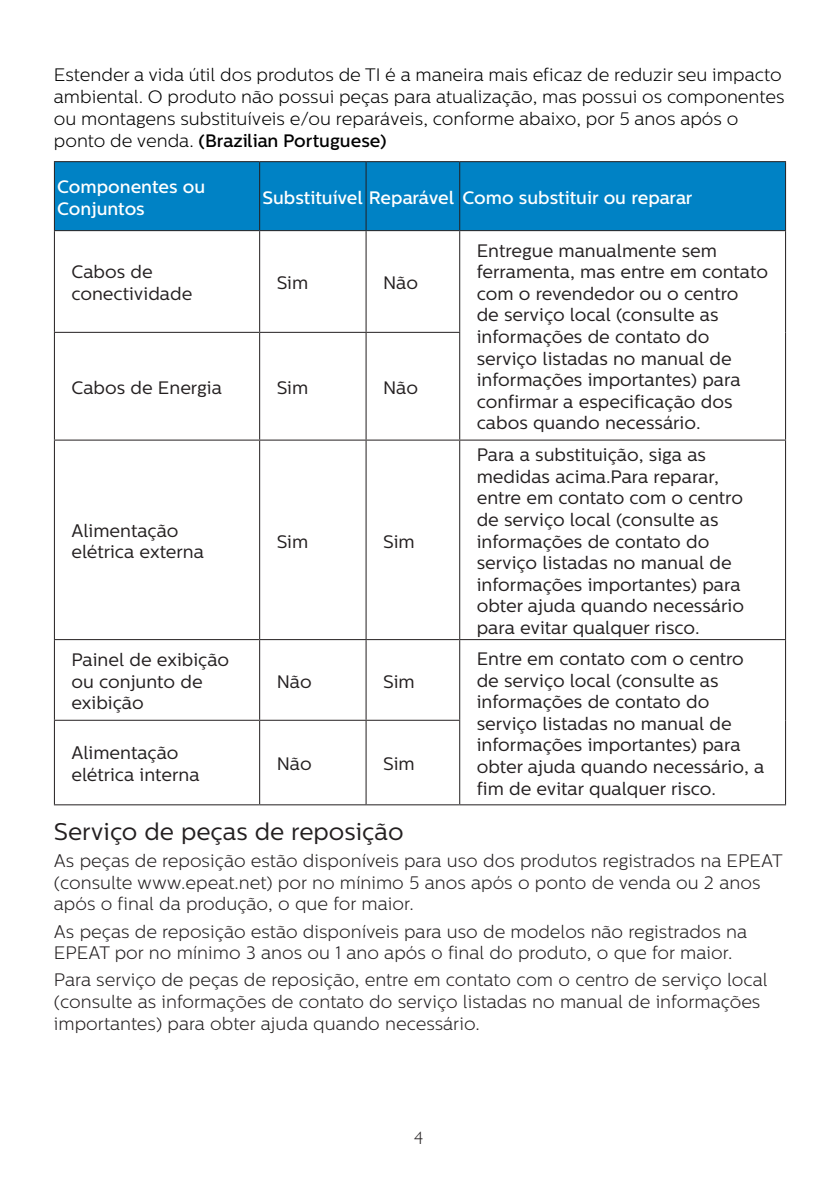
<style>
.page{position:relative;width:840px;height:1191px;background:#fff}
.page>*{position:absolute;margin:0;border:0;box-sizing:border-box;transform-origin:0 0}
.Body_Text{font:24px "Centrale Sans";color:#231f20}
.Body_Text-2{font:18px/21.6px "Centrale Sans";color:#231f20}
.Body_Text-3{font:300 18px/21.6px "Centrale Sans";color:#231f20}
.chapter-paragraph{font:300 18px/22px "Centrale Sans";color:#000}
.Body_Text-4{font:500 18px/21.6px "Centrale Sans";color:#fff}
.t1{font:300 18px "Gill Alt One";color:#231f20}
.s1{font-weight:500}
</style>
<div class="page">
<div style="left:55px;top:162px;width:729px;height:68px;background:#0082c5"></div>
<hr style="left:54px;top:231px;width:1px;height:101px;background:#231f20">
<hr style="left:259px;top:231px;width:1px;height:101px;background:#231f20">
<hr style="left:365px;top:231px;width:1px;height:101px;background:#231f20">
<hr style="left:459px;top:231px;width:1px;height:101px;background:#231f20">
<hr style="left:784px;top:231px;width:1px;height:101px;background:#231f20">
<hr style="left:784px;top:332px;width:1px;height:107px;background:#231f20">
<hr style="left:54px;top:440px;width:1px;height:199px;background:#231f20">
<hr style="left:259px;top:440px;width:1px;height:199px;background:#231f20">
<hr style="left:365px;top:440px;width:1px;height:199px;background:#231f20">
<hr style="left:459px;top:440px;width:1px;height:199px;background:#231f20">
<hr style="left:784px;top:440px;width:1px;height:199px;background:#231f20">
<hr style="left:54px;top:639px;width:205px;height:1px;background:#231f20">
<hr style="left:54px;top:640px;width:1px;height:80px;background:#231f20">
<hr style="left:259px;top:639px;width:107px;height:1px;background:#231f20">
<hr style="left:259px;top:640px;width:1px;height:80px;background:#231f20">
<hr style="left:366px;top:639px;width:93px;height:1px;background:#231f20">
<hr style="left:365px;top:640px;width:1px;height:80px;background:#231f20">
<hr style="left:459px;top:639px;width:326px;height:1px;background:#231f20">
<hr style="left:459px;top:640px;width:1px;height:80px;background:#231f20">
<hr style="left:784px;top:640px;width:1px;height:80px;background:#231f20">
<hr style="left:784px;top:720px;width:1px;height:84px;background:#231f20">
<hr style="left:54px;top:720px;width:205px;height:1px;background:#231f20">
<hr style="left:54px;top:721px;width:1px;height:83px;background:#231f20">
<hr style="left:259px;top:720px;width:107px;height:1px;background:#231f20">
<hr style="left:259px;top:721px;width:1px;height:83px;background:#231f20">
<hr style="left:366px;top:720px;width:94px;height:1px;background:#231f20">
<hr style="left:365px;top:721px;width:1px;height:83px;background:#231f20">
<hr style="left:459px;top:721px;width:1px;height:83px;background:#231f20">
<hr style="left:459px;top:804px;width:326px;height:1px;background:#231f20">
<hr style="left:54px;top:804px;width:205px;height:1px;background:#231f20">
<hr style="left:259px;top:804px;width:107px;height:1px;background:#231f20">
<hr style="left:366px;top:804px;width:93px;height:1px;background:#231f20">
<hr style="left:54px;top:332px;width:205px;height:1px;background:#231f20">
<hr style="left:54px;top:333px;width:1px;height:106px;background:#231f20">
<hr style="left:54px;top:439px;width:205px;height:1px;background:#231f20">
<hr style="left:259px;top:332px;width:107px;height:1px;background:#231f20">
<hr style="left:259px;top:333px;width:1px;height:106px;background:#231f20">
<hr style="left:259px;top:439px;width:107px;height:1px;background:#231f20">
<hr style="left:366px;top:332px;width:94px;height:1px;background:#231f20">
<hr style="left:365px;top:333px;width:1px;height:106px;background:#231f20">
<hr style="left:459px;top:333px;width:1px;height:106px;background:#231f20">
<hr style="left:366px;top:439px;width:93px;height:1px;background:#231f20">
<hr style="left:459px;top:439px;width:326px;height:1px;background:#231f20">
<hr style="left:54px;top:161px;width:205px;height:1px;background:#231f20">
<hr style="left:54px;top:162px;width:1px;height:68px;background:#231f20">
<hr style="left:54px;top:230px;width:205px;height:1px;background:#231f20">
<hr style="left:259px;top:161px;width:107px;height:1px;background:#231f20">
<hr style="left:259px;top:162px;width:1px;height:68px;background:#231f20">
<hr style="left:259px;top:230px;width:107px;height:1px;background:#231f20">
<hr style="left:366px;top:161px;width:93px;height:1px;background:#231f20">
<hr style="left:365px;top:162px;width:1px;height:68px;background:#231f20">
<hr style="left:366px;top:230px;width:93px;height:1px;background:#231f20">
<hr style="left:459px;top:161px;width:326px;height:1px;background:#231f20">
<hr style="left:459px;top:162px;width:1px;height:68px;background:#231f20">
<hr style="left:784px;top:162px;width:1px;height:68px;background:#231f20">
<hr style="left:459px;top:230px;width:326px;height:1px;background:#231f20">
<p class="chapter-paragraph" style="left:54px;top:64px;width:731px">Estender a vida útil dos produtos de TI é a maneira mais eficaz de reduzir seu impacto ambiental. O produto não possui peças para atualização, mas possui os componentes ou montagens substituíveis e/ou reparáveis, conforme abaixo, por 5 anos após o ponto de venda. <span class="s1">(Brazilian Portuguese)</span></p>
<p class="Body_Text-4" style="left:57px;top:176px;width:149px">Componentes ou<br>Conjuntos</p>
<p class="Body_Text-4" style="left:262px;top:187px;width:193px">Substituível Reparável</p>
<p class="Body_Text-4" style="left:462px;top:187px;width:231px">Como substituir ou reparar</p>
<p class="Body_Text-2" style="left:71px;top:261px;width:122px">Cabos de conectividade</p>
<p class="Body_Text-2" style="left:276px;top:272px;width:33px">Sim</p>
<p class="Body_Text-2" style="left:383px;top:272px;width:36px">Não</p>
<p class="Body_Text-2" style="left:71px;top:377px;width:152px">Cabos de Energia</p>
<p class="Body_Text-2" style="left:276px;top:377px;width:33px">Sim</p>
<p class="Body_Text-2" style="left:383px;top:377px;width:36px">Não</p>
<p class="Body_Text-2" style="left:71px;top:520px;width:134px">Alimentação elétrica externa</p>
<p class="Body_Text-2" style="left:276px;top:530px;width:33px">Sim</p>
<p class="Body_Text-2" style="left:383px;top:530px;width:33px">Sim</p>
<p class="Body_Text-2" style="left:71px;top:649px;width:159px">Painel de exibição ou conjunto de exibição</p>
<p class="Body_Text-2" style="left:276px;top:670px;width:36px">Não</p>
<p class="Body_Text-2" style="left:383px;top:670px;width:33px">Sim</p>
<p class="Body_Text-2" style="left:71px;top:742px;width:130px">Alimentação elétrica interna</p>
<p class="Body_Text-2" style="left:276px;top:753px;width:36px">Não</p>
<p class="Body_Text-2" style="left:383px;top:753px;width:33px">Sim</p>
<p class="Body_Text-2" style="left:476px;top:240px;width:292px">Entregue manualmente sem ferramenta, mas entre em contato com o revendedor ou o centro<br>de serviço local (consulte as informações de contato do serviço listadas no manual de informações importantes) para confirmar a especificação dos cabos quando necessário.</p>
<p class="Body_Text-2" style="left:476px;top:444px;width:268px">Para a substituição, siga as medidas acima.Para reparar, entre em contato com o centro de serviço local (consulte as informações de contato do serviço listadas no manual de informações importantes) para obter ajuda quando necessário para evitar qualquer risco.</p>
<p class="Body_Text-2" style="left:476px;top:648px;width:289px">Entre em contato com o centro de serviço local (consulte as informações de contato do serviço listadas no manual de informações importantes) para obter ajuda quando necessário, a fim de evitar qualquer risco.</p>
<p class="Body_Text" style="left:54px;top:817px;width:351px">Serviço de peças de reposição</p>
<p class="Body_Text-3" style="left:54px;top:850px;width:729px">As peças de reposição estão disponíveis para uso dos produtos registrados na EPEAT (consulte www.epeat.net) por no mínimo 5 anos após o ponto de venda ou 2 anos após o final da produção, o que for maior.</p>
<p class="Body_Text-3" style="left:54px;top:920px;width:694px">As peças de reposição estão disponíveis para uso de modelos não registrados na<br>EPEAT por no mínimo 3 anos ou 1 ano após o final do produto, o que for maior.</p>
<p class="Body_Text-3" style="left:54px;top:969px;width:714px">Para serviço de peças de reposição, entre em contato com o centro de serviço local (consulte as informações de contato do serviço listadas no manual de informações importantes) para obter ajuda quando necessário.</p>
<p class="t1" style="left:414px;top:1128px;width:10px">4</p>
</div>
